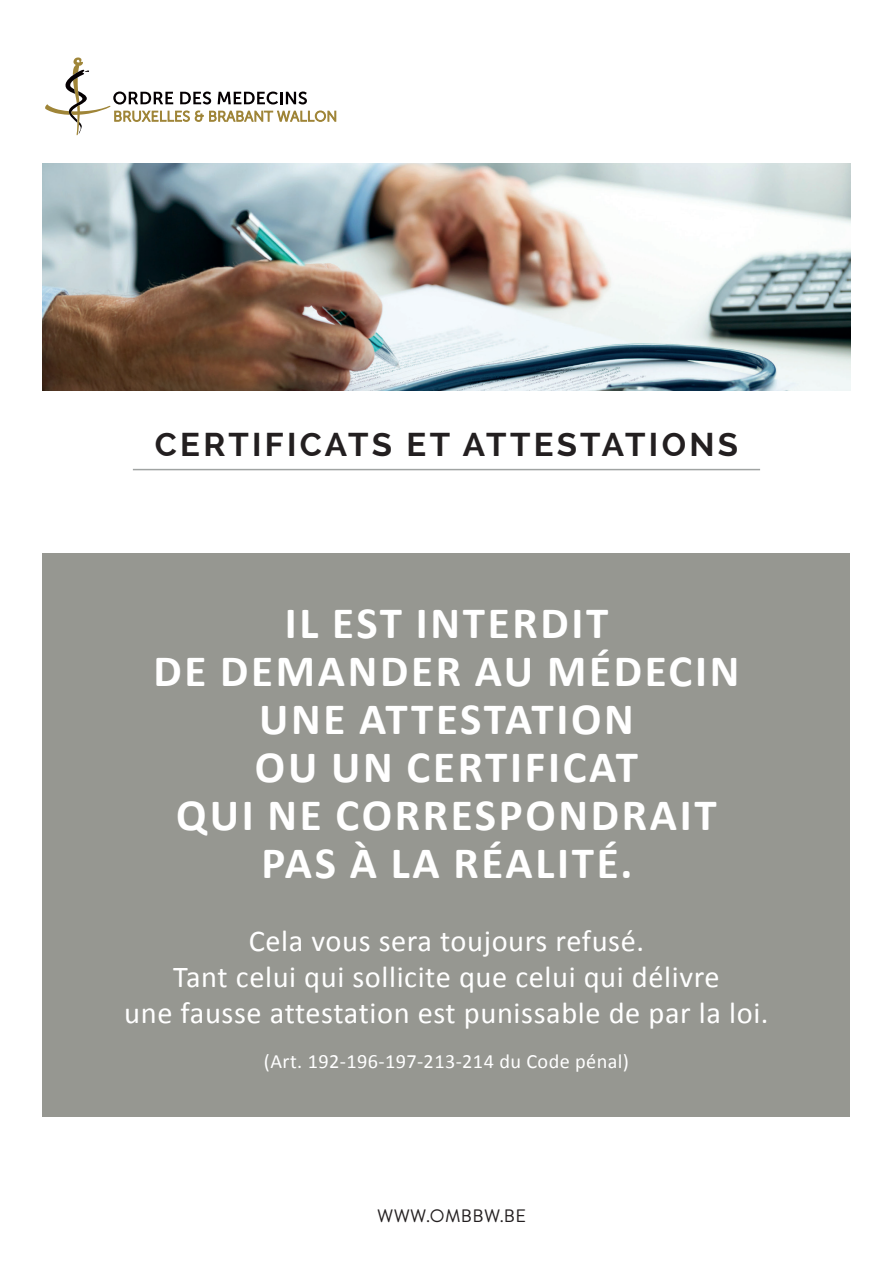
<style>
.page{position:relative;width:893px;height:1263px;background:#fff}
.page>*{position:absolute;margin:0;border:0;box-sizing:border-box;transform-origin:0 0}
.t1{font:700 45px "Calibri";letter-spacing:.06em;color:#fff}
.t2{font:700 33px "Raleway";letter-spacing:.1em;color:#231f20}
.t3{font:30.45px "Calibri";letter-spacing:.02em;color:#fff}
.t4{font:20.25px "Calibri";letter-spacing:.02em;color:#fff}
.t5{font:18px "Brandon Grotesque";letter-spacing:.02em;color:#231f20}
</style>
<div class="page">
<div style="left:43px;top:553px;width:807px;height:563px;background:#969791"></div>
<hr style="left:133px;top:469px;width:627px;height:1px;background:#a0a3a2">
<img style="left:43px;top:163px;width:807px;height:227px">
<svg style="left:45px;top:57px;width:291px;height:79px"></svg>
<p class="t2" style="left:155px;top:426px;width:585px">CERTIFICATS ET ATTESTATIONS</p>
<p class="t1" style="left:285px;top:595px;width:325px">IL EST INTERDIT</p>
<p class="t1" style="left:154px;top:643px;width:587px">DE DEMANDER AU MÉDECIN</p>
<p class="t1" style="left:259px;top:691px;width:376px">UNE ATTESTATION</p>
<p class="t1" style="left:255px;top:739px;width:384px">OU UN CERTIFICAT</p>
<p class="t1" style="left:176px;top:787px;width:542px">QUI NE CORRESPONDRAIT</p>
<p class="t1" style="left:261px;top:835px;width:373px">PAS À LA RÉALITÉ.</p>
<p class="t3" style="left:249px;top:921px;width:397px">Cela vous sera toujours refusé.</p>
<p class="t3" style="left:173px;top:957px;width:548px">Tant celui qui sollicite que celui qui délivre</p>
<p class="t3" style="left:124px;top:993px;width:646px">une fausse attestation est punissable de par la loi.</p>
<p class="t4" style="left:264px;top:1048px;width:367px">(Art. 192-196-197-213-214 du Code pénal)</p>
<p class="t5" style="left:377px;top:1204px;width:151px">WWW.OMBBW.BE</p>
</div>
